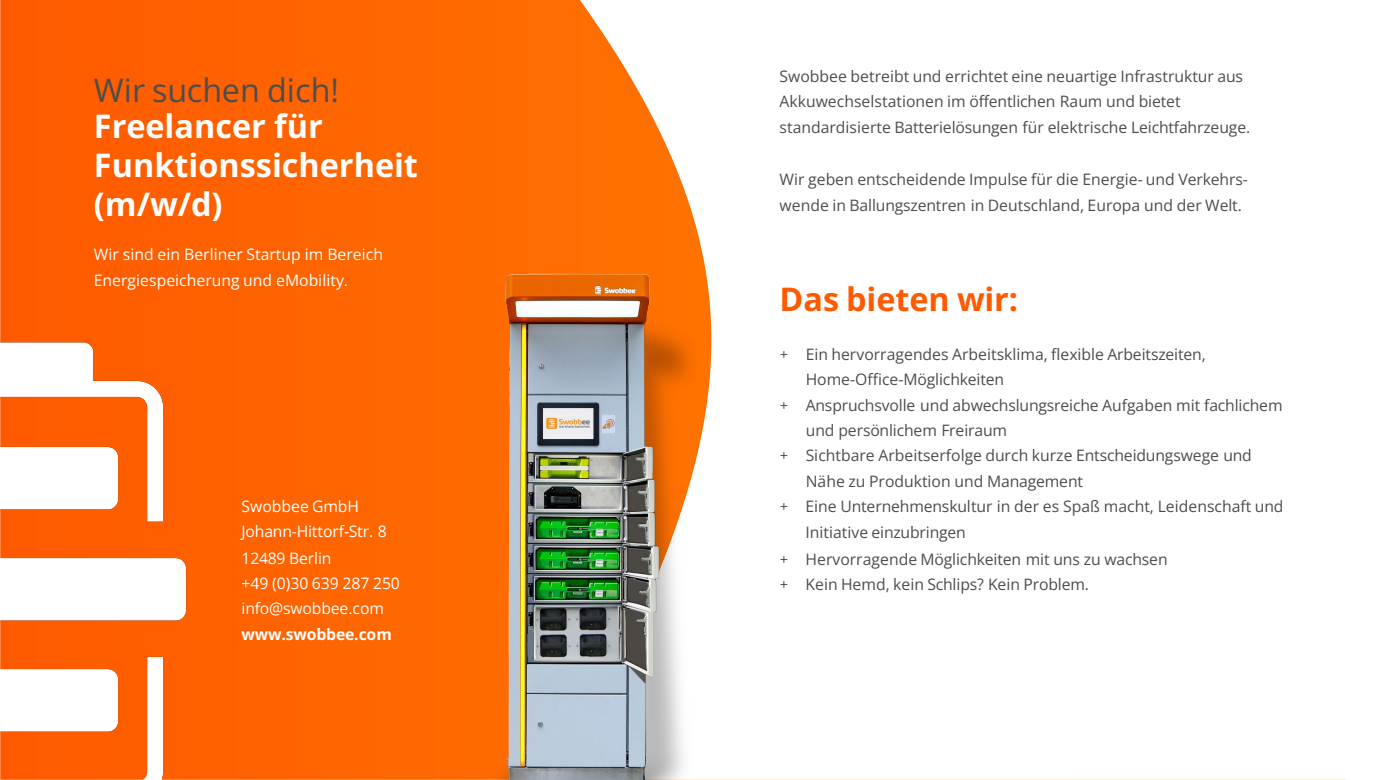
<style>
.page{position:relative;width:1386px;height:780px;background:#fff}
.page>*{position:absolute;margin:0;border:0;box-sizing:border-box;transform-origin:0 0}
.t1{font:700 32.38px/38.9px "Open Sans";color:#fff}
.t2{font:32.38px "Open Sans";color:#4c4d4f}
.t3{font:700 32.38px "Open Sans";color:#ff5a00}
.t4{font:15.75px/25.4px "Open Sans";color:#4c4d4f}
.t5{font:15.75px/25.2px "Open Sans";color:#fff}
.t6{font:700 15.75px "Open Sans";letter-spacing:-.01em;color:#fff}
.s1{font-family:"Montserrat"}
</style>
<div class="page">
<img style="left:0;top:0;width:556px;height:779px">
<svg style="left:556px;top:0;width:133px;height:201px;fill:#ff6f00"></svg>
<img style="left:0;top:310px;width:280px;height:469px">
<img style="left:418px;top:201px;width:294px;height:578px">
<h2 class="t2" style="left:94px;top:68px;width:247px">Wir suchen dich!</h2>
<p class="t4" style="left:779px;top:63px;width:472px">Swobbee betreibt und errichtet eine neuartige Infrastruktur aus<br>Akkuwechselstationen im öffentlichen Raum und bietet standardisierte Batterielösungen für elektrische Leichtfahrzeuge.</p>
<p class="t4" style="left:779px;top:166px;width:469px">Wir geben entscheidende Impulse für die Energie- und Verkehrs&shy;wende in Ballungszentren in Deutschland, Europa und der Welt.</p>
<p class="t1" style="left:94px;top:106px;width:230px">Freelancer für</p>
<p class="t1" style="left:94px;top:145px;width:325px">Funktionssicherheit (m/w/d)</p>
<p class="t5" style="left:94px;top:241px;width:291px">Wir sind ein Berliner Startup im Bereich<br>Energiespeicherung und eMobility.</p>
<p class="t5" style="left:241px;top:493px;width:147px">Swobbee GmbH<br>Johann-Hittorf-Str. 8</p>
<p class="t5" style="left:241px;top:545px;width:91px">12489 Berlin</p>
<p class="t5" style="left:241px;top:570px;width:160px">+49 (0)30 639 287 250</p>
<p class="t5" style="left:241px;top:595px;width:144px">info@swobbee.com</p>
<p class="t6" style="left:241px;top:622px;width:152px">www.swobbee.com</p>
<p class="t3" style="left:779px;top:277px;width:240px">Das bieten wir:</p>
<p class="t4" style="left:805px;top:341px;width:401px;text-indent:-26px"><span class="s1">+</span> Ein hervorragendes Arbeitsklima, flexible Arbeitszeiten,<br>Home-Office-Möglichkeiten</p>
<p class="t4" style="left:805px;top:392px;width:478px;text-indent:-26px"><span class="s1">+</span> Anspruchsvolle und abwechslungsreiche Aufgaben mit fachlichem und persönlichem Freiraum</p>
<p class="t4" style="left:805px;top:442px;width:447px;text-indent:-26px"><span class="s1">+</span> Sichtbare Arbeitserfolge durch kurze Entscheidungswege und<br>Nähe zu Produktion und Management</p>
<p class="t4" style="left:805px;top:493px;width:479px;text-indent:-26px"><span class="s1">+</span> Eine Unternehmenskultur in der es Spaß macht, Leidenschaft und<br>Initiative einzubringen</p>
<p class="t4" style="left:779px;top:546px;width:389px"><span class="s1">+</span> Hervorragende Möglichkeiten mit uns zu wachsen</p>
<p class="t4" style="left:779px;top:571px;width:311px"><span class="s1">+</span> Kein Hemd, kein Schlips? Kein Problem.</p>
</div>
